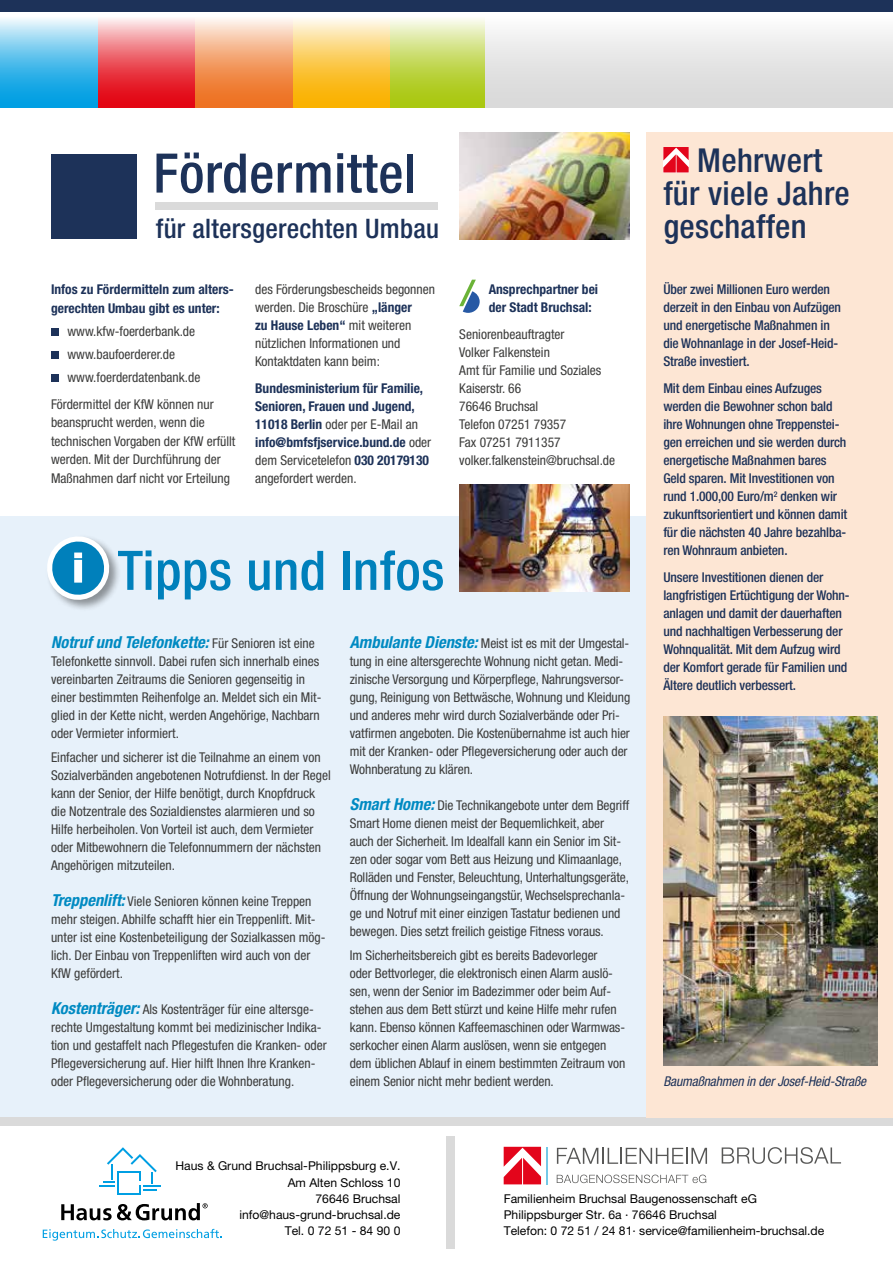
<style>
.page{position:relative;width:893px;height:1263px;background:#fff}
.page>*{position:absolute;margin:0;border:0;box-sizing:border-box;transform-origin:0 0}
.t1{font:500 condensed 54.6px "Helvetica Neue LT Pro";letter-spacing:.01em;color:#0080bb}
.t2{font:500 condensed 54.6px "Helvetica Neue LT Pro";letter-spacing:.01em;color:#1d3259}
.t3{font:500 condensed 33px/33px "Helvetica Neue LT Pro";letter-spacing:.01em;color:#1d3259}
.t4{font:500 condensed 26.85px "Helvetica Neue LT Pro";letter-spacing:.01em;color:#1d3259}
.t5{font:italic 700 condensed 16.5px "Helvetica Neue LT Pro";color:#008ac2}
.t6{font:condensed 13.5px/18px "Helvetica Neue LT Pro";color:#3c3c3b}
.t7{font:500 condensed 13.5px/18px "Helvetica Neue LT Pro";letter-spacing:-.01em;color:#1d3259}
.t8{font:700 condensed 13.5px/18px "Helvetica Neue LT Pro";color:#1d3259}
.t9{font:italic condensed 13.5px "Helvetica Neue LT Pro";letter-spacing:-.01em;color:#1d3259}
.t10{font:12.15px/16.2px "Helvetica Neue LT Pro";color:#000}
.s1{font-weight:700;color:#1d3259}
.s2{font-weight:400;color:#3c3c3b}
.s3{font-weight:400;font-style:normal;font-size:13.5px;color:#3c3c3b}
.s4{font-weight:700;font-style:italic;font-size:16.5px;color:#008ac2}
</style>
<div class="page">
<div style="left:0;top:516px;width:646px;height:602px;background:#e7f1fa"></div>
<div style="left:0;top:1118px;width:893px;height:8px;background:#dadada"></div>
<div style="left:447px;top:1137px;width:8px;height:112px;background:#dadada"></div>
<hr style="left:547px;top:1147px;width:1px;height:37px;background:#73c9e7">
<svg style="left:557px;top:1148px;width:150px;height:16px"></svg>
<svg style="left:722px;top:1147px;width:119px;height:17px"></svg>
<svg style="left:557px;top:1174px;width:149px;height:9px"></svg>
<svg style="left:504px;top:1147px;width:37px;height:37px"></svg>
<svg style="left:99px;top:1147px;width:62px;height:48px"></svg>
<svg style="left:61px;top:1203px;width:147px;height:17px"></svg>
<svg style="left:43px;top:1229px;width:179px;height:11px"></svg>
<div style="left:0;top:0;width:893px;height:11px;background:#1d3259"></div>
<svg style="left:98px;top:11px;width:97px;height:97px;background:#eb6870"></svg>
<svg style="left:0;top:11px;width:98px;height:97px;background:#65c3ec"></svg>
<svg style="left:293px;top:11px;width:97px;height:97px;background:#f9ce66"></svg>
<svg style="left:195px;top:11px;width:98px;height:97px;background:#f2a879"></svg>
<svg style="left:390px;top:11px;width:95px;height:97px;background:#c9db6f"></svg>
<div style="left:485px;top:10px;width:408px;height:98px;background:linear-gradient(to bottom,#fdfdfd,#d5d5d5)"></div>
<div style="left:51px;top:329px;width:7px;height:7px;background:#1d3259"></div>
<div style="left:51px;top:351px;width:7px;height:8px;background:#1d3259"></div>
<div style="left:51px;top:374px;width:7px;height:8px;background:#1d3259"></div>
<div style="left:51px;top:154px;width:86px;height:84px;background:#1d3259"></div>
<div style="left:155px;top:202px;width:283px;height:8px;background:#dadada"></div>
<div style="left:646px;top:132px;width:247px;height:986px;background:#fde6d4"></div>
<svg style="left:663px;top:147px;width:26px;height:25px"></svg>
<img style="left:663px;top:716px;width:215px;height:349px">
<img style="left:459px;top:132px;width:170px;height:108px">
<img style="left:459px;top:485px;width:170px;height:106px">
<div style="left:45px;top:534px;width:77px;height:78px;background:#000;opacity:.4"></div>
<svg style="left:47px;top:536px;width:65px;height:64px"></svg>
<svg style="left:459px;top:280px;width:21px;height:33px"></svg>
<h1 class="t2" style="left:153px;top:141px;width:264px">Fördermittel</h1>
<h2 class="t3" style="left:663px;top:144px;width:188px;text-indent:34px">Mehrwert für viele Jahre geschaffen</h2>
<p class="t7" style="left:663px;top:280px;width:179px">Über zwei Millionen Euro werden derzeit in den Einbau von Aufzügen und energetische Maßnahmen in die Wohnanlage in der Josef-Heid-<br>Straße investiert.</p>
<p class="t7" style="left:663px;top:379px;width:185px">Mit dem Einbau eines Aufzuges werden die Bewohner schon bald ihre Wohnungen ohne Treppenstei&shy;gen erreichen und sie werden durch energetische Maßnahmen bares<br>Geld sparen. Mit Investitionen von rund 1.000,00 Euro/m<sup>2</sup> denken wir zukunftsorientiert und können damit für die nächsten 40 Jahre bezahlba&shy;ren Wohnraum anbieten.</p>
<p class="t7" style="left:663px;top:567px;width:188px">Unsere Investitionen dienen der langfristigen Ertüchtigung der Wohn&shy;anlagen und damit der dauerhaften und nachhaltigen Verbesserung der Wohnqualität. Mit dem Aufzug wird der Komfort gerade für Familien und Ältere deutlich verbessert.</p>
<h3 class="t4" style="left:156px;top:213px;width:285px">für altersgerechten Umbau</h3>
<p class="t8" style="left:51px;top:280px;width:184px;line-height:18.6px">Infos zu Fördermitteln zum alters&shy;gerechten Umbau gibt es unter:</p>
<p class="t6" style="left:68px;top:320px;width:134px;line-height:22.8px">www.kfw-foerderbank.de www.baufoerderer.de www.foerderdatenbank.de</p>
<p class="t6" style="left:51px;top:394px;width:186px;line-height:18.6px">Fördermittel der KfW können nur beansprucht werden, wenn die technischen Vorgaben der KfW erfüllt werden. Mit der Durchführung der Maßnahmen darf nicht vor Erteilung</p>
<p class="t6" style="left:255px;top:281px;width:181px">des Förderungsbescheids begonnen werden. Die Broschüre <span class="s1">„länger<br>zu Hause Leben“</span> mit weiteren nützlichen Informationen und<br>Kontaktdaten kann beim:</p>
<p class="t8" style="left:255px;top:379px;width:178px">Bundesministerium für Familie,<br>Senioren, Frauen und Jugend,<br>11018 Berlin <span class="s2">oder per E-Mail an </span>info@bmfsfjservice.bund.de <span class="s2">oder dem Servicetelefon</span> 030 20179130 <span class="s2">angefordert werden.</span></p>
<p class="t8" style="left:489px;top:280px;width:111px">Ansprechpartner bei der Stadt Bruchsal:</p>
<p class="t6" style="left:459px;top:325px;width:157px">Seniorenbeauftragter<br>Volker Falkenstein<br>Amt für Familie und Soziales<br>Kaiserstr. 66<br>76646 Bruchsal<br>Telefon 07251 79357<br>Fax 07251 7911357 volker.falkenstein@bruchsal.de</p>
<h1 class="t1" style="left:118px;top:538px;width:328px">Tipps und Infos</h1>
<p class="t5" style="left:51px;top:632px;width:265px">Notruf und Telefonkette: <span class="s3">Für Senioren ist eine</span></p>
<p class="t6" style="left:51px;top:652px;width:272px">Telefonkette sinnvoll. Dabei rufen sich innerhalb eines vereinbarten Zeitraums die Senioren gegenseitig in einer bestimmten Reihenfolge an. Meldet sich ein Mit&shy;glied in der Kette nicht, werden Angehörige, Nachbarn oder Vermieter informiert.</p>
<p class="t6" style="left:51px;top:748px;width:281px">Einfacher und sicherer ist die Teilnahme an einem von Sozialverbänden angebotenen Notrufdienst. In der Regel kann der Senior, der Hilfe benötigt, durch Knopfdruck die Notzentrale des Sozialdienstes alarmieren und so Hilfe herbeiholen. Von Vorteil ist auch, dem Vermieter oder Mitbewohnern die Telefonnummern der nächsten Angehörigen mitzuteilen.</p>
<p class="t6" style="left:51px;top:892px;width:276px"><span class="s4">Treppenlift:</span> Viele Senioren können keine Treppen mehr steigen. Abhilfe schafft hier ein Treppenlift. Mit&shy;unter ist eine Kostenbeteiligung der Sozialkassen mög&shy;lich. Der Einbau von Treppenliften wird auch von der KfW gefördert.</p>
<p class="t6" style="left:51px;top:1000px;width:277px"><span class="s4">Kostenträger:</span> Als Kostenträger für eine altersge&shy;rechte Umgestaltung kommt bei medizinischer Indika&shy;tion und gestaffelt nach Pflegestufen die Kranken- oder Pflegeversicherung auf. Hier hilft Ihnen Ihre Kranken&shy;oder Pflegeversicherung oder die Wohnberatung.</p>
<p class="t6" style="left:350px;top:634px;width:282px"><span class="s4">Ambulante Dienste:</span> Meist ist es mit der Umgestal&shy;tung in eine altersgerechte Wohnung nicht getan. Medi&shy;zinische Versorgung und Körperpflege, Nahrungsversor&shy;gung, Reinigung von Bettwäsche, Wohnung und Kleidung und anderes mehr wird durch Sozialverbände oder Pri&shy;vatfirmen angeboten. Die Kostenübernahme ist auch hier mit der Kranken- oder Pflegeversicherung oder auch der Wohnberatung zu klären.</p>
<p class="t6" style="left:350px;top:796px;width:281px"><span class="s4">Smart Home:</span> Die Technikangebote unter dem Begriff Smart Home dienen meist der Bequemlichkeit, aber auch der Sicherheit. Im Idealfall kann ein Senior im Sit&shy;zen oder sogar vom Bett aus Heizung und Klimaanlage, Rolläden und Fenster, Beleuchtung, Unterhaltungsgeräte, Öffnung der Wohnungseingangstür, Wechselsprechanla&shy;ge und Notruf mit einer einzigen Tastatur bedienen und bewegen. Dies setzt freilich geistige Fitness voraus.</p>
<p class="t6" style="left:350px;top:946px;width:277px">Im Sicherheitsbereich gibt es bereits Badevorleger<br>oder Bettvorleger, die elektronisch einen Alarm auslö&shy;sen, wenn der Senior im Badezimmer oder beim Auf&shy;stehen aus dem Bett stürzt und keine Hilfe mehr rufen kann. Ebenso können Kaffeemaschinen oder Warmwas&shy;serkocher einen Alarm auslösen, wenn sie entgegen dem üblichen Ablauf in einem bestimmten Zeitraum von einem Senior nicht mehr bedient werden.</p>
<p class="t9" style="left:663px;top:1074px;width:204px">Baumaßnahmen in der Josef-Heid-Straße</p>
<p class="t10" style="left:175px;top:1158px;width:227px;text-align:right">Haus &amp; Grund Bruchsal-Philippsburg e.V.<br>Am Alten Schloss 10<br>76646 Bruchsal info@haus-grund-bruchsal.de<br>Tel. 0 72 51 - 84 90 0</p>
<p class="t10" style="left:504px;top:1190px;width:322px">Familienheim Bruchsal Baugenossenschaft eG<br>Philippsburger Str. 6a · 76646 Bruchsal<br>Telefon: 0 72 51 / 24 81· service@familienheim-bruchsal.de</p>
</div>
